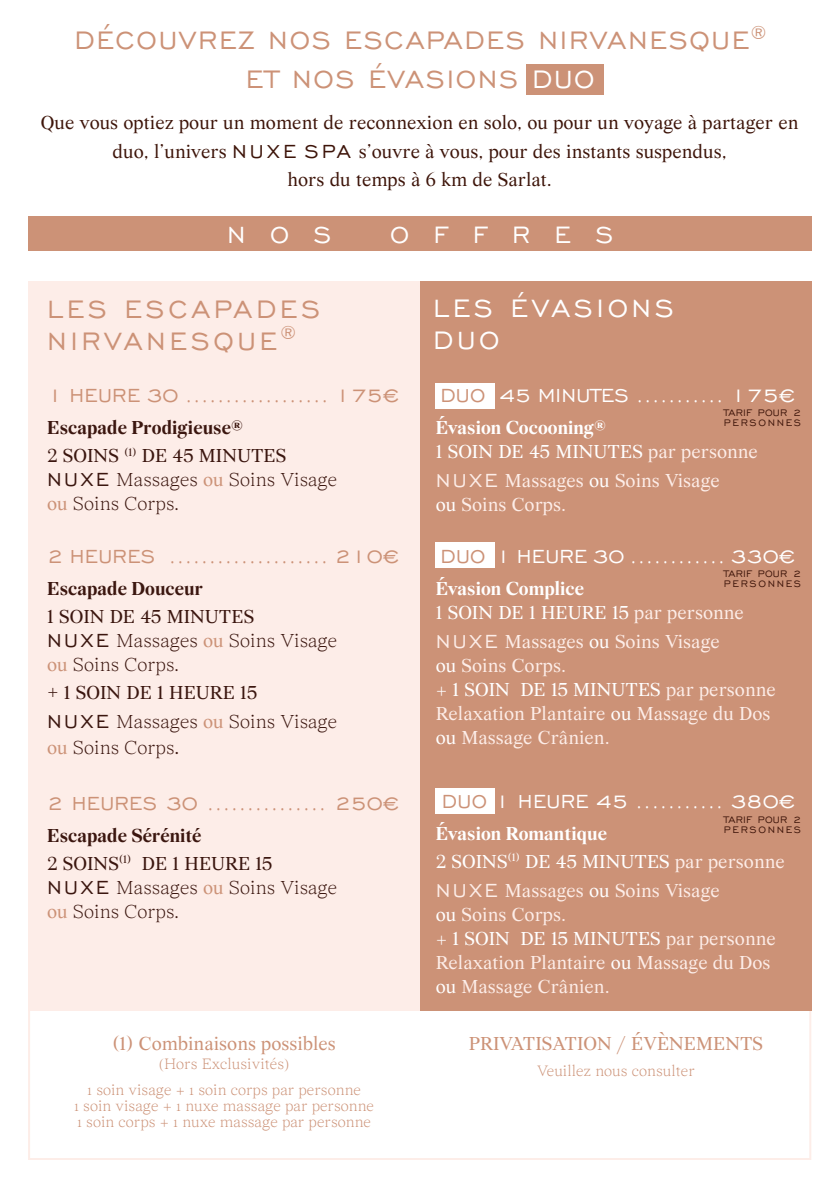
<style>
.page{position:relative;width:840px;height:1191px;background:#fff}
.page>*{position:absolute;margin:0;border:0;box-sizing:border-box;transform-origin:0 0}
.t1{font:32px/38.4px "Engravers Gothic BT";letter-spacing:.055em;color:#cc9277;text-align:center}
.t2{font:32px/32px "Engravers Gothic BT";letter-spacing:.115em;color:#cc9277}
.t3{font:32px/32px "Engravers Gothic BT";letter-spacing:.115em;color:#fff}
.t4{font:30px "Engravers Gothic BT";letter-spacing:.815em;color:#fff}
.t5{font:24px "Engravers Gothic BT";letter-spacing:.015em;color:#cc9277}
.t6{font:24px "Engravers Gothic BT";letter-spacing:.015em;color:#fff}
.t7{font:20px/24px "Wremena";color:#fdede8}
.t8{font:300 20px/24px "Wremena";color:#3b160f}
.t9{font:20px/28.4px "Wremena";color:#3d1409;text-align:center}
.t10{font:700 20px/28px "Wremena";color:#3b160f}
.t11{font:700 20px/24px "Wremena";color:#fff}
.t12{font:20px "Wremena";color:#cc9277}
.t13{font:300 16px/26px "Wremena";color:#cc9277;text-align:center}
.t14{font:12px/10px "Engravers Gothic BT";letter-spacing:.135em;color:#3d1409}
.s1{color:#fff}
.s2{font-family:"Engravers Gothic BT";font-size:24px}
.s3{font-weight:400}
.s4{font-family:"Engravers Gothic BT";font-weight:400;font-size:24px}
.s5{font-weight:400;color:#cc9277}
.s6{font-size:22px}
.s7{color:#cc9277}
.s8{font-weight:400;color:#fdede8}
.s9{font-weight:700;color:#fff}
</style>
<div class="page">
<div style="left:28px;top:966px;width:782px;height:194px;border:2px solid #fdede8"></div>
<div style="left:28px;top:281px;width:391px;height:729px;background:#fdede8"></div>
<div style="left:419px;top:281px;width:391px;height:729px;background:#cc9277"></div>
<div style="left:435px;top:788px;width:60px;height:26px;background:#fff"></div>
<div style="left:435px;top:542px;width:60px;height:26px;background:#fff"></div>
<div style="left:435px;top:383px;width:60px;height:26px;background:#fff"></div>
<div style="left:28px;top:217px;width:783px;height:34px;background:#cc9277"></div>
<div style="left:526px;top:64px;width:77px;height:31px;background:#cc9277"></div>
<h1 class="t1" style="left:74px;top:21px;width:693px">DÉCOUVREZ NOS ESCAPADES NIRVANESQUE<sup>®<br></sup>ET NOS ÉVASIONS <span class="s1">DUO</span></h1>
<p class="t9" style="left:41px;top:109px;width:758px">Que vous optiez pour un moment de reconnexion en solo, ou pour un voyage à partager en duo, l’univers <span class="s2">NUXE SPA</span> s’ouvre à vous, pour des instants suspendus,<br>hors du temps à 6 km de Sarlat.</p>
<h2 class="t4" style="left:227px;top:218px;width:106px">NOS</h2>
<h2 class="t4" style="left:390px;top:218px;width:225px">OFFRES</h2>
<h1 class="t2" style="left:47px;top:292px;width:274px">LES ESCAPADES<br>NIRVANESQUE<sup>®</sup></h1>
<p class="t5" style="left:47px;top:382px;width:353px">1 HEURE 30 .................. 175€</p>
<p class="t10" style="left:47px;top:414px;width:241px">Escapade Prodigieuse<sup>®<br></sup><span class="s3">2 SOINS</span> <sup>(1)</sup> <span class="s3">DE 45 MINUTES</span></p>
<p class="t8" style="left:47px;top:468px;width:291px"><span class="s4">NUXE</span> Massages <span class="s5">ou</span> Soins Visage <span class="s5">ou</span> Soins Corps.</p>
<p class="t5" style="left:47px;top:543px;width:353px">2 HEURES .................... 210€</p>
<p class="t10" style="left:47px;top:575px;width:157px">Escapade Douceur</p>
<p class="t8" style="left:47px;top:605px;width:291px"><span class="s3">1 SOIN DE 45 MINUTES<br></span><span class="s4">NUXE</span> Massages <span class="s5">ou</span> Soins Visage <span class="s5">ou</span> Soins Corps.</p>
<p class="t8" style="left:47px;top:678px;width:291px;line-height:28.8px"><span class="s3">+ 1 SOIN DE 1 HEURE 15<br></span><span class="s4">NUXE</span> Massages <span class="s5">ou</span> Soins Visage</p>
<p class="t8" style="left:47px;top:736px;width:134px"><span class="s5">ou</span> Soins Corps<span class="s6">.</span></p>
<p class="t5" style="left:47px;top:789px;width:353px">2 HEURES 30 ............... 250€</p>
<p class="t10" style="left:47px;top:821px;width:227px">Escapade Sérénité<br><span class="s3">2 SOINS</span><sup>(1)</sup> <span class="s3">DE 1 HEURE 15</span></p>
<p class="t8" style="left:47px;top:875px;width:291px"><span class="s4">NUXE</span> Massages <span class="s5">ou</span> Soins Visage <span class="s5">ou</span> Soins Corps.</p>
<p class="t12" style="left:112px;top:1032px;width:225px">(1) Combinaisons possibles</p>
<p class="t13" style="left:87px;top:1051px;width:275px">(Hors Exclusivités)<br>1 soin visage + 1 soin corps par personne</p>
<p class="t13" style="left:74px;top:1098px;width:301px;line-height:16px;text-align:left">1 soin visage + 1 nuxe massage par personne<br>1 soin corps + 1 nuxe massage par personne</p>
<h1 class="t3" style="left:433px;top:292px;width:242px">LES ÉVASIONS<br>DUO</h1>
<p class="t6" style="left:440px;top:382px;width:355px"><span class="s7">DUO</span> 45 MINUTES ........... 175€</p>
<p class="t11" style="left:435px;top:416px;width:323px">Évasion Cocooning<sup>®<br></sup><span class="s3">1 SOIN DE 45 MINUTES</span> <span class="s8">par personne</span></p>
<p class="t7" style="left:435px;top:469px;width:285px"><span class="s2">NUXE</span> Massages <span class="s1">ou</span> Soins Visage <span class="s1">ou</span> Soins Corps.</p>
<p class="t6" style="left:440px;top:543px;width:355px"><span class="s7">DUO</span> 1 HEURE 30 ............ 330€</p>
<p class="t11" style="left:435px;top:577px;width:309px">Évasion Complice<br><span class="s3">1 SOIN DE 1 HEURE 15</span> <span class="s8">par personne</span></p>
<p class="t7" style="left:435px;top:630px;width:341px"><span class="s2">NUXE</span> Massages <span class="s1">ou</span> Soins Visage<br><span class="s1">ou</span> Soins Corps.<br><span class="s1">+ 1 SOIN DE 15 MINUTES</span> par personne<br>Relaxation Plantaire <span class="s1">ou</span> Massage du Dos <span class="s1">ou</span> Massage Crânien.</p>
<p class="t14" style="left:723px;top:407px;width:79px">TARIF POUR 2<br>PERSONNES</p>
<p class="t14" style="left:723px;top:568px;width:79px">TARIF POUR 2<br>PERSONNES</p>
<p class="t6" style="left:441px;top:788px;width:354px"><span class="s7">DUO</span> 1 HEURE 45 ........... 380€</p>
<p class="t7" style="left:435px;top:819px;width:350px;line-height:28.4px"><span class="s9">Évasion Romantique<br></span><span class="s1">2 SOINS</span><sup>(1)</sup> <span class="s1">DE 45 MINUTES</span> par personne<br><span class="s2">NUXE</span> Massages <span class="s1">ou</span> Soins Visage</p>
<p class="t7" style="left:435px;top:902px;width:341px"><span class="s1">ou</span> Soins Corps.<br><span class="s1">+ 1 SOIN DE 15 MINUTES</span> par personne<br>Relaxation Plantaire <span class="s1">ou</span> Massage du Dos <span class="s1">ou</span> Massage Crânien.</p>
<p class="t14" style="left:723px;top:814px;width:79px">TARIF POUR 2<br>PERSONNES</p>
<p class="t12" style="left:468px;top:1032px;width:296px">PRIVATISATION / ÉVÈNEMENTS</p>
<p class="t13" style="left:537px;top:1058px;width:159px">Veuillez nous consulter</p>
</div>
